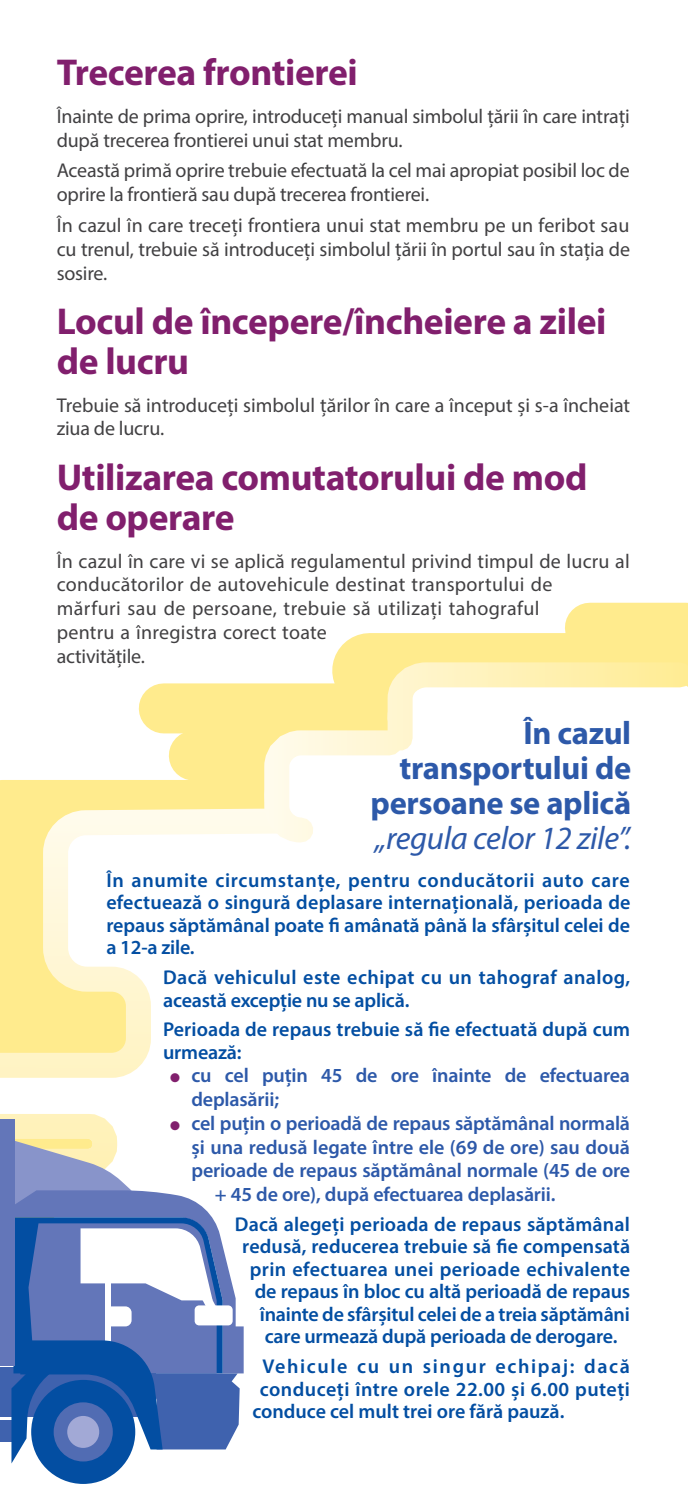
<style>
.page{position:relative;width:688px;height:1489px;background:#fff}
.page>*{position:absolute;margin:0;border:0;box-sizing:border-box;transform-origin:0 0}
.H1-TITLES_chapter{font:700 37.5px/40px "Myriad Pro";letter-spacing:-.01em;color:#811f6d}
.Subtitle-Blue_paragr{font:700 32.5px/35px "Myriad Pro";letter-spacing:-.01em;color:#2d59a9;text-align:right}
.Blue_Text_paragraph{font:600 20px/22.5px "Myriad Pro";letter-spacing:.005em;color:#034ea2}
.TEXT{font:20px/23.8px "Myriad Pro";letter-spacing:-.005em;color:#414042}
.t1{font:600 20px/23.8px "Myriad Pro";letter-spacing:-.01em;color:#2d59a9}
.TEXT-2{font:20px/23.8px "Myriad Pro";letter-spacing:.015em;color:#414042}
.Blue_Text_paragraph-2{font:600 20px "Myriad Pro";letter-spacing:.025em;color:#034ea2}
.Blue_Text_paragraph-3{font:600 20px "Myriad Pro";letter-spacing:.08em;color:#034ea2}
.s1{font-weight:400;font-style:italic}
.s2{color:#811f6d}
</style>
<div class="page">
<div style="left:369px;top:633px;width:316px;height:75px;background:#ffeb8d"></div>
<div style="left:589px;top:602px;width:96px;height:50px;background:#ffeb8d"></div>
<div style="left:164px;top:683px;width:288px;height:50px;background:#ffeb8d"></div>
<div style="left:2px;top:780px;width:316px;height:75px;background:#ffeb8d"></div>
<div style="left:194px;top:730px;width:420px;height:50px;background:#ffeb8d"></div>
<svg style="left:0;top:795px;width:252px;height:562px"></svg>
<div style="left:0;top:1419px;width:17px;height:22px;background:#3f62ae"></div>
<div style="left:0;top:1366px;width:155px;height:50px;background:#3f62ae"></div>
<svg style="left:15px;top:1140px;width:117px;height:50px;background:#b7bac7"></svg>
<svg style="left:15px;top:1190px;width:228px;height:183px;fill:#6376b9"></svg>
<svg style="left:11px;top:1217px;width:228px;height:246px"></svg>
<div style="left:31px;top:1379px;width:104px;height:104px;background:#034ea2;border-radius:50%"></div>
<div style="left:54px;top:1402px;width:59px;height:59px;background:#516cb3;border-radius:50%"></div>
<div style="left:67px;top:1415px;width:32px;height:32px;background:#a2a9d6;border-radius:50%"></div>
<div style="left:0;top:1118px;width:15px;height:247px;background:#6376b9"></div>
<svg style="left:252px;top:650px;width:435px;height:205px"></svg>
<h1 class="H1-TITLES_chapter" style="left:57px;top:51px;width:302px">Trecerea frontierei</h1>
<p class="TEXT" style="left:57px;top:104px;width:574px">Înainte de prima oprire, introduceți manual simbolul țării în care intrați după trecerea frontierei unui stat membru.</p>
<p class="TEXT" style="left:57px;top:158px;width:574px">Această primă oprire trebuie efectuată la cel mai apropiat posibil loc de oprire la frontieră sau după trecerea frontierei.</p>
<p class="TEXT" style="left:57px;top:213px;width:574px;text-align:justify">În cazul în care treceți frontiera unui stat membru pe un feribot sau cu trenul, trebuie să introduceți simbolul țării în portul sau în stația de sosire.</p>
<h1 class="H1-TITLES_chapter" style="left:57px;top:300px;width:551px">Locul de începere/încheiere a zilei de lucru</h1>
<p class="TEXT" style="left:57px;top:393px;width:574px">Trebuie să introduceți simbolul țărilor în care a început și s-a încheiat ziua de lucru.</p>
<h1 class="H1-TITLES_chapter" style="left:57px;top:456px;width:532px">Utilizarea comutatorului de mod de operare</h1>
<p class="TEXT-2" style="left:57px;top:548px;width:574px">În cazul în care vi se aplică regulamentul privind timpul de lucru al conducătorilor de autovehicule destinat transportului de<br>mărfuri sau de persoane, trebuie să utilizați tahograful<br>pentru a înregistra corect toate<br>activitățile.</p>
<h2 class="Subtitle-Blue_paragr" style="left:370px;top:714px;width:262px">În cazul transportului de persoane se aplică <span class="s1">„regula celor 12 zile”.</span></h2>
<p class="Blue_Text_paragraph" style="left:106px;top:868px;width:525px;text-align:justify">În anumite circumstanțe, pentru conducătorii auto care efectuează o singură deplasare internațională, perioada de repaus săptămânal poate fi amânată până la sfârșitul celei de a 12-a zile.</p>
<p class="Blue_Text_paragraph" style="left:163px;top:965px;width:468px">Dacă vehiculul este echipat cu un tahograf analog, această excepție nu se aplică.</p>
<p class="Blue_Text_paragraph" style="left:163px;top:1017px;width:468px">Perioada de repaus trebuie să fie efectuată după cum urmează:</p>
<p class="t1" style="left:191px;top:1063px;width:440px;text-indent:-21px"><span class="s2">●</span> cu cel puțin 45 de ore înainte de efectuarea deplasării;</p>
<p class="t1" style="left:170px;top:1110px;width:461px"><span class="s2">●</span> cel puțin o perioadă de repaus săptămânal normală</p>
<p class="t1" style="left:191px;top:1134px;width:440px">și una redusă legate între ele (69 de ore) sau două</p>
<p class="t1" style="left:191px;top:1158px;width:440px">perioade de repaus săptămânal normale (45 de ore</p>
<p class="t1" style="left:215px;top:1181px;width:342px">+ 45 de ore), după efectuarea deplasării.</p>
<p class="Blue_Text_paragraph" style="left:235px;top:1212px;width:396px">Dacă alegeți perioada de repaus săptămânal</p>
<p class="Blue_Text_paragraph" style="left:242px;top:1234px;width:389px">redusă, reducerea trebuie să fie compensată</p>
<p class="Blue_Text_paragraph" style="left:250px;top:1257px;width:381px">prin efectuarea unei perioade echivalente</p>
<p class="Blue_Text_paragraph" style="left:255px;top:1279px;width:377px">de repaus în bloc cu altă perioadă de repaus</p>
<p class="Blue_Text_paragraph" style="left:260px;top:1302px;width:371px">înainte de sfârșitul celei de a treia săptămâni</p>
<p class="Blue_Text_paragraph" style="left:265px;top:1324px;width:354px">care urmează după perioada de derogare.</p>
<p class="Blue_Text_paragraph-3" style="left:262px;top:1353px;width:369px">Vehicule cu un singur echipaj: dacă</p>
<p class="Blue_Text_paragraph-2" style="left:260px;top:1375px;width:371px">conduceți între orele 22.00 și 6.00 puteți</p>
<p class="Blue_Text_paragraph" style="left:252px;top:1399px;width:313px">conduce cel mult trei ore fără pauză.</p>
</div>
